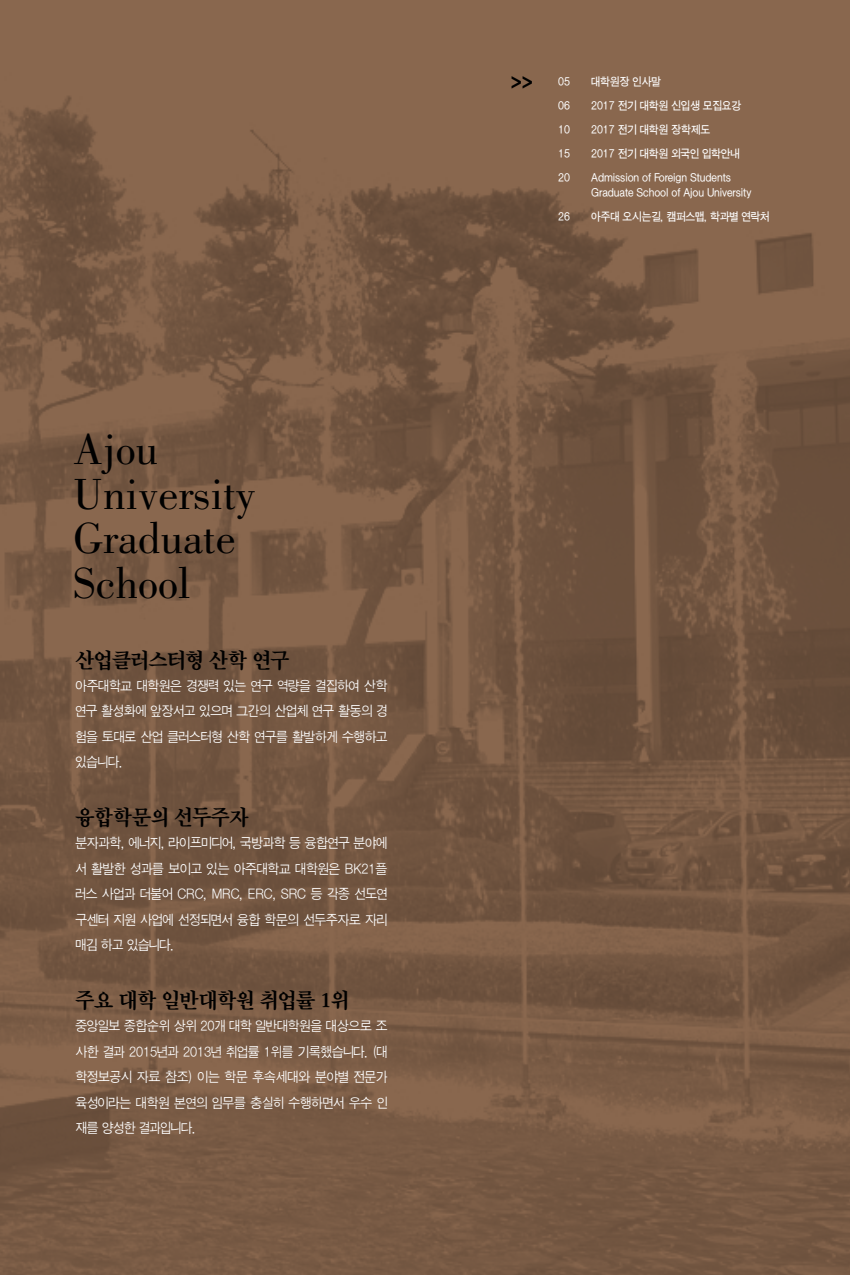
<style>
.page{position:relative;width:850px;height:1275px;background:#fff}
.page>*{position:absolute;margin:0;border:0;box-sizing:border-box;transform-origin:0 0}
.t1{font:45px/44.5px "Bodoni Std";color:#000}
.t2{font:700 22.5px "SD Myungjo Std";letter-spacing:-.01em;color:#000;scale:.95 1}
.t3{font:700 condensed 22.5px "Univers";color:#000}
.t4{font:300 13.8px/25.5px "SD Gothic Std";letter-spacing:-.01em;color:#fff;text-align:justify;scale:.95 1}
.t5{font:500 11.7px/15px "SD Gothic Std";letter-spacing:-.01em;color:#fff;scale:.95 1}
</style>
<div class="page">
<img style="left:0;top:0;width:850px;height:1274px">
<h1 class="t1" style="left:73px;top:427px;width:184px">Ajou<br>University<br>Graduate<br>School</h1>
<h2 class="t2" style="left:75px;top:648px;width:227px">산업클러스터형 산학 연구</h2>
<p class="t4" style="left:75px;top:673px;width:330px">아주대학교 대학원은 경쟁력 있는 연구 역량을 결집하여 산학 연구 활성화에 앞장서고 있으며 그간의 산업체 연구 활동의 경 험을 토대로 산업 클러스터형 산학 연구를 활발하게 수행하고 있습니다.</p>
<h2 class="t2" style="left:75px;top:806px;width:184px">융합학문의 선두주자</h2>
<p class="t4" style="left:75px;top:830px;width:330px">분자과학, 에너지, 라이프미디어, 국방과학 등 융합연구 분야에 서 활발한 성과를 보이고 있는 아주대학교 대학원은 BK21플 러스 사업과 더불어 CRC, MRC, ERC, SRC 등 각종 선도연 구센터 지원 사업에 선정되면서 융합 학문의 선두주자로 자리 매김 하고 있습니다.</p>
<h2 class="t2" style="left:75px;top:989px;width:289px">주요 대학 일반대학원 취업률 1위</h2>
<p class="t4" style="left:75px;top:1013px;width:330px">중앙일보 종합순위 상위 20개 대학 일반대학원을 대상으로 조 사한 결과 2015년과 2013년 취업률 1위를 기록했습니다. (대 학정보공시 자료 참조) 이는 학문 후속세대와 분야별 전문가 육성이라는 대학원 본연의 임무를 충실히 수행하면서 우수 인 재를 양성한 결과입니다.</p>
<h2 class="t3" style="left:511px;top:67px;width:24px">&gt;&gt;</h2>
<p class="t5" style="left:558px;top:74px;width:14px">05</p>
<p class="t5" style="left:591px;top:74px;width:75px">대학원장 인사말</p>
<p class="t5" style="left:558px;top:98px;width:14px">06</p>
<p class="t5" style="left:591px;top:98px;width:159px">2017 전기 대학원 신입생 모집요강</p>
<p class="t5" style="left:558px;top:122px;width:14px">10</p>
<p class="t5" style="left:591px;top:122px;width:127px">2017 전기 대학원 장학제도</p>
<p class="t5" style="left:558px;top:146px;width:14px">15</p>
<p class="t5" style="left:591px;top:146px;width:158px">2017 전기 대학원 외국인 입학안내</p>
<p class="t5" style="left:558px;top:170px;width:14px">20</p>
<p class="t5" style="left:591px;top:170px;width:170px">Admission of Foreign Students<br>Graduate School of Ajou University</p>
<p class="t5" style="left:558px;top:209px;width:14px">26</p>
<p class="t5" style="left:591px;top:209px;width:189px">아주대 오시는길, 캠퍼스맵, 학과별 연락처</p>
</div>
